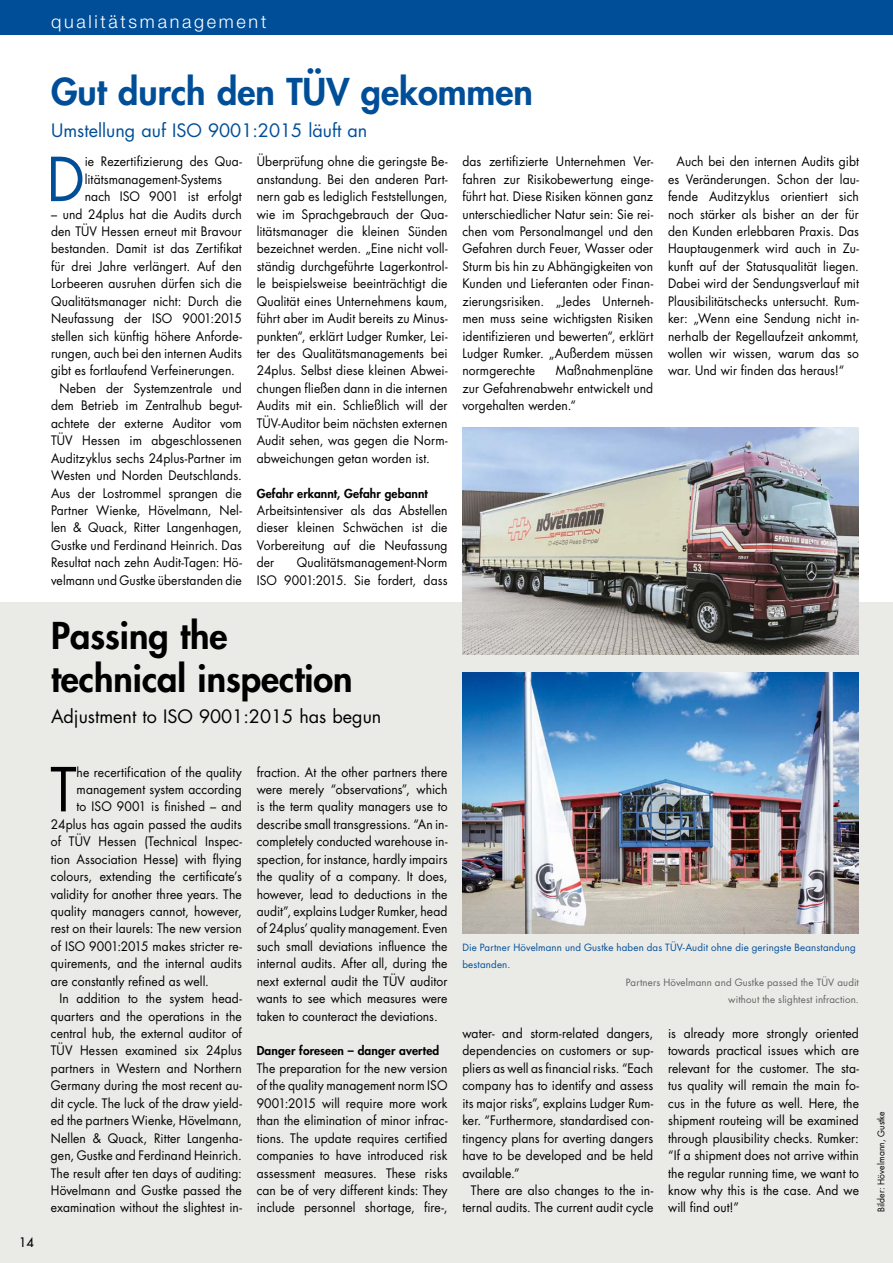
<style>
.page{position:relative;width:893px;height:1263px;background:#fff}
.page>*{position:absolute;margin:0;border:0;box-sizing:border-box;transform-origin:0 0}
.t1{font:58.95px "Futura";color:#004e98;scale:.95 1}
.t2{font:58.95px "Futura";color:#000;scale:.95 1}
.t3{font:800 36px/43.3px "Futura";color:#000}
.t4{font:800 36px "Futura";color:#004e98}
.t5{font:18px "Futura";color:#004e98}
.t6{font:18px "Futura";color:#000}
.t7{font:300 18px "Helvetica Neue LT Pro";letter-spacing:.15em;color:#fff}
.t8{font:12.75px/17.4px "Futura";letter-spacing:.005em;color:#000;text-align:justify;scale:.95 1}
.t9{font:12.75px "Futura";color:#000}
.t10{font:800 12px "Futura";letter-spacing:.01em;color:#000}
.t11{font:9.75px/17.4px "Futura";letter-spacing:.015em;color:#004e98}
.t12{font:9.75px/17.4px "Futura";letter-spacing:.015em;color:#626261;text-align:right}
.t13{font:9px "Futura";letter-spacing:.015em;color:#000;scale:.95 1}
</style>
<div class="page">
<div style="left:0;top:602px;width:893px;height:661px;background:#eaeae7"></div>
<img style="left:462px;top:428px;width:397px;height:226px">
<img style="left:462px;top:672px;width:397px;height:261px">
<div style="left:0;top:0;width:893px;height:34px;background:#004e98"></div>
<p class="t9" style="left:19px;top:1234px;width:16px">14</p>
<h3 class="t7" style="left:51px;top:10px;width:217px">qualitätsmanagement</h3>
<h2 class="t4" style="left:51px;top:68px;width:483px">Gut durch den TÜV gekommen</h2>
<h3 class="t5" style="left:51px;top:117px;width:318px">Umstellung auf ISO 9001:2015 läuft an</h3>
<h1 class="t1" style="left:47px;top:139px;width:41px">D</h1>
<p class="t8" style="left:85px;top:153px;width:167px;text-align:left">ie Rezertifizierung des Qua&shy;litätsmanagement-Systems nach ISO 9001 ist erfolgt</p>
<p class="t8" style="left:51px;top:205px;width:202px">– und 24plus hat die Audits durch</p>
<p class="t8" style="left:51px;top:222px;width:202px">den TÜV Hessen erneut mit Bravour</p>
<p class="t8" style="left:51px;top:240px;width:202px">bestanden. Damit ist das Zertifikat</p>
<p class="t8" style="left:51px;top:257px;width:202px">für drei Jahre verlängert. Auf den</p>
<p class="t8" style="left:51px;top:275px;width:202px">Lorbeeren ausruhen dürfen sich die</p>
<p class="t8" style="left:51px;top:292px;width:202px">Qualitätsmanager nicht: Durch die</p>
<p class="t8" style="left:51px;top:310px;width:202px">Neufassung der ISO 9001:2015</p>
<p class="t8" style="left:51px;top:327px;width:202px">stellen sich künftig höhere Anforde-</p>
<p class="t8" style="left:51px;top:344px;width:202px">rungen, auch bei den internen Audits</p>
<p class="t8" style="left:51px;top:362px;width:195px">gibt es fortlaufend Verfeinerungen.</p>
<p class="t8" style="left:60px;top:379px;width:193px">Neben der Systemzentrale und</p>
<p class="t8" style="left:51px;top:397px;width:202px">dem Betrieb im Zentralhub begut-</p>
<p class="t8" style="left:51px;top:414px;width:202px">achtete der externe Auditor vom</p>
<p class="t8" style="left:51px;top:432px;width:202px">TÜV Hessen im abgeschlossenen</p>
<p class="t8" style="left:51px;top:449px;width:202px">Auditzyklus sechs 24plus-Partner im</p>
<p class="t8" style="left:51px;top:466px;width:202px">Westen und Norden Deutschlands.</p>
<p class="t8" style="left:51px;top:484px;width:202px">Aus der Lostrommel sprangen die</p>
<p class="t8" style="left:51px;top:501px;width:202px">Partner Wienke, Hövelmann, Nel-</p>
<p class="t8" style="left:51px;top:519px;width:202px">len &amp; Quack, Ritter Langenhagen,</p>
<p class="t8" style="left:51px;top:536px;width:202px">Gustke und Ferdinand Heinrich. Das</p>
<p class="t8" style="left:51px;top:554px;width:202px">Resultat nach zehn Audit-Tagen: Hö-</p>
<p class="t8" style="left:51px;top:571px;width:202px">velmann und Gustke überstanden die</p>
<p class="t8" style="left:257px;top:153px;width:202px">Überprüfung ohne die geringste Be&shy;anstandung. Bei den anderen Part&shy;nern gab es lediglich Feststellungen, wie im Sprachgebrauch der Qua&shy;litätsmanager die kleinen Sünden bezeichnet werden. „Eine nicht voll&shy;ständig durchgeführte Lagerkontrol&shy;le beispielsweise beeinträchtigt die Qualität eines Unternehmens kaum, führt aber im Audit bereits zu Minus&shy;punkten“, erklärt Ludger Rumker, Lei&shy;ter des Qualitätsmanagements bei 24plus. Selbst diese kleinen Abwei&shy;chungen fließen dann in die internen Audits mit ein. Schließlich will der TÜV-Auditor beim nächsten externen Audit sehen, was gegen die Norm&shy;abweichungen getan worden ist.</p>
<p class="t10" style="left:257px;top:485px;width:173px">Gefahr erkannt, Gefahr gebannt</p>
<p class="t8" style="left:257px;top:501px;width:202px">Arbeitsintensiver als das Abstellen dieser kleinen Schwächen ist die Vorbereitung auf die Neufassung der</p>
<p class="t8" style="left:257px;top:554px;width:202px;text-align:right">Qualitätsmanagement-Norm<br>ISO 9001:2015. Sie fordert, dass</p>
<p class="t8" style="left:462px;top:153px;width:202px">das zertifizierte Unternehmen Ver&shy;fahren zur Risikobewertung einge&shy;führt hat. Diese Risiken können ganz unterschiedlicher Natur sein: Sie rei&shy;chen vom Personalmangel und den Gefahren durch Feuer, Wasser oder Sturm bis hin zu Abhängigkeiten von Kunden und Lieferanten oder Finan&shy;zierungsrisiken. „Jedes Unterneh&shy;men muss seine wichtigsten Risiken identifizieren und bewerten“, erklärt Ludger Rumker. „Außerdem müssen normgerechte</p>
<p class="t8" style="left:462px;top:362px;width:202px;text-indent:94px">Maßnahmenpläne zur Gefahrenabwehr entwickelt und vorgehalten werden.“</p>
<p class="t8" style="left:668px;top:153px;width:202px;text-indent:9px">Auch bei den internen Audits gibt es Veränderungen. Schon der lau&shy;fende Auditzyklus orientiert sich noch stärker als bisher an der für den Kunden erlebbaren Praxis. Das Hauptaugenmerk wird auch in Zu&shy;kunft auf der Statusqualität liegen.<br>Dabei wird der Sendungsverlauf mit Plausibilitätschecks untersucht. Rum&shy;ker: „Wenn eine Sendung nicht in&shy;nerhalb der Regellaufzeit ankommt, wollen wir wissen, warum das so war. Und wir finden das heraus!“</p>
<h2 class="t3" style="left:51px;top:613px;width:303px">Passing the technical inspection</h2>
<h3 class="t6" style="left:51px;top:704px;width:332px">Adjustment to ISO 9001:2015 has begun</h3>
<h1 class="t2" style="left:50px;top:749px;width:29px">T</h1>
<p class="t8" style="left:77px;top:763px;width:175px">he recertification of the quality</p>
<p class="t8" style="left:257px;top:763px;width:202px">fraction. At the other partners there were merely “observations”, which is the term quality managers use to describe small transgressions. “An in&shy;completely conducted warehouse in&shy;spection, for instance, hardly impairs the quality of a company. It does, however, lead to deductions in the audit”, explains Ludger Rumker, head of 24plus’ quality management. Even such small deviations influence the internal audits. After all, during the next external audit the TÜV auditor wants to see which measures were taken to counteract the deviations.</p>
<p class="t10" style="left:257px;top:1043px;width:184px">Danger foreseen – danger averted</p>
<p class="t8" style="left:257px;top:1059px;width:202px">The preparation for the new version of the quality management norm ISO 9001:2015 will require more work than the elimination of minor infrac&shy;tions. The update requires certified companies to have introduced risk assessment measures. These risks can be of very different kinds: They include personnel shortage, fire-,</p>
<p class="t8" style="left:77px;top:780px;width:175px">management system according</p>
<p class="t8" style="left:77px;top:798px;width:175px">to ISO 9001 is finished – and</p>
<p class="t8" style="left:51px;top:815px;width:203px">24plus has again passed the audits</p>
<p class="t8" style="left:51px;top:833px;width:203px">of TÜV Hessen (Technical Inspec-</p>
<p class="t8" style="left:51px;top:850px;width:203px">tion Association Hesse) with flying</p>
<p class="t8" style="left:51px;top:867px;width:203px">colours, extending the certificate’s</p>
<p class="t8" style="left:51px;top:885px;width:203px">validity for another three years. The</p>
<p class="t8" style="left:51px;top:902px;width:203px">quality managers cannot, however,</p>
<p class="t8" style="left:51px;top:920px;width:203px">rest on their laurels: The new version</p>
<p class="t8" style="left:51px;top:937px;width:203px">of ISO 9001:2015 makes stricter re-</p>
<p class="t8" style="left:51px;top:955px;width:203px">quirements, and the internal audits</p>
<p class="t8" style="left:51px;top:972px;width:168px">are constantly refined as well.</p>
<p class="t8" style="left:59px;top:989px;width:194px">In addition to the system head-</p>
<p class="t8" style="left:51px;top:1007px;width:203px">quarters and the operations in the</p>
<p class="t8" style="left:51px;top:1024px;width:203px">central hub, the external auditor of</p>
<p class="t8" style="left:51px;top:1042px;width:203px">TÜV Hessen examined six 24plus</p>
<p class="t8" style="left:51px;top:1059px;width:203px">partners in Western and Northern</p>
<p class="t8" style="left:51px;top:1077px;width:203px">Germany during the most recent au-</p>
<p class="t8" style="left:51px;top:1094px;width:203px">dit cycle. The luck of the draw yield-</p>
<p class="t8" style="left:51px;top:1112px;width:203px">ed the partners Wienke, Hövelmann,</p>
<p class="t8" style="left:51px;top:1129px;width:203px">Nellen &amp; Quack, Ritter Langenha-</p>
<p class="t8" style="left:51px;top:1146px;width:203px">gen, Gustke and Ferdinand Heinrich.</p>
<p class="t8" style="left:51px;top:1164px;width:203px">The result after ten days of auditing:</p>
<p class="t8" style="left:51px;top:1181px;width:203px">Hövelmann and Gustke passed the</p>
<p class="t8" style="left:51px;top:1199px;width:203px">examination without the slightest in-</p>
<p class="t11" style="left:462px;top:938px;width:395px">Die Partner Hövelmann und Gustke haben das TÜV-Audit ohne die geringste Beanstandung bestanden.</p>
<p class="t12" style="left:626px;top:973px;width:235px">Partners Hövelmann and Gustke passed the TÜV audit without the slightest infraction.</p>
<p class="t8" style="left:462px;top:1024px;width:202px">water- and storm-related dangers, dependencies on customers or sup&shy;pliers as well as financial risks. “Each company has to identify and assess its major risks”, explains Ludger Rum&shy;ker. “Furthermore, standardised con&shy;tingency plans for averting dangers have to be developed and be held available.”</p>
<p class="t8" style="left:462px;top:1181px;width:202px;text-align:right">There are also changes to the in&shy;ternal audits. The current audit cycle</p>
<p class="t8" style="left:668px;top:1024px;width:202px">is already more strongly oriented towards practical issues which are relevant for the customer. The sta&shy;tus quality will remain the main fo&shy;cus in the future as well. Here, the shipment routeing will be examined through plausibility checks. Rumker: “If a shipment does not arrive within the regular running time, we want to know why this is the case. And we will find out!”</p>
<p class="t13" style="left:875px;top:1212px;width:108px;rotate:-90deg">Bilder: Hövelmann, Gustke</p>
</div>
